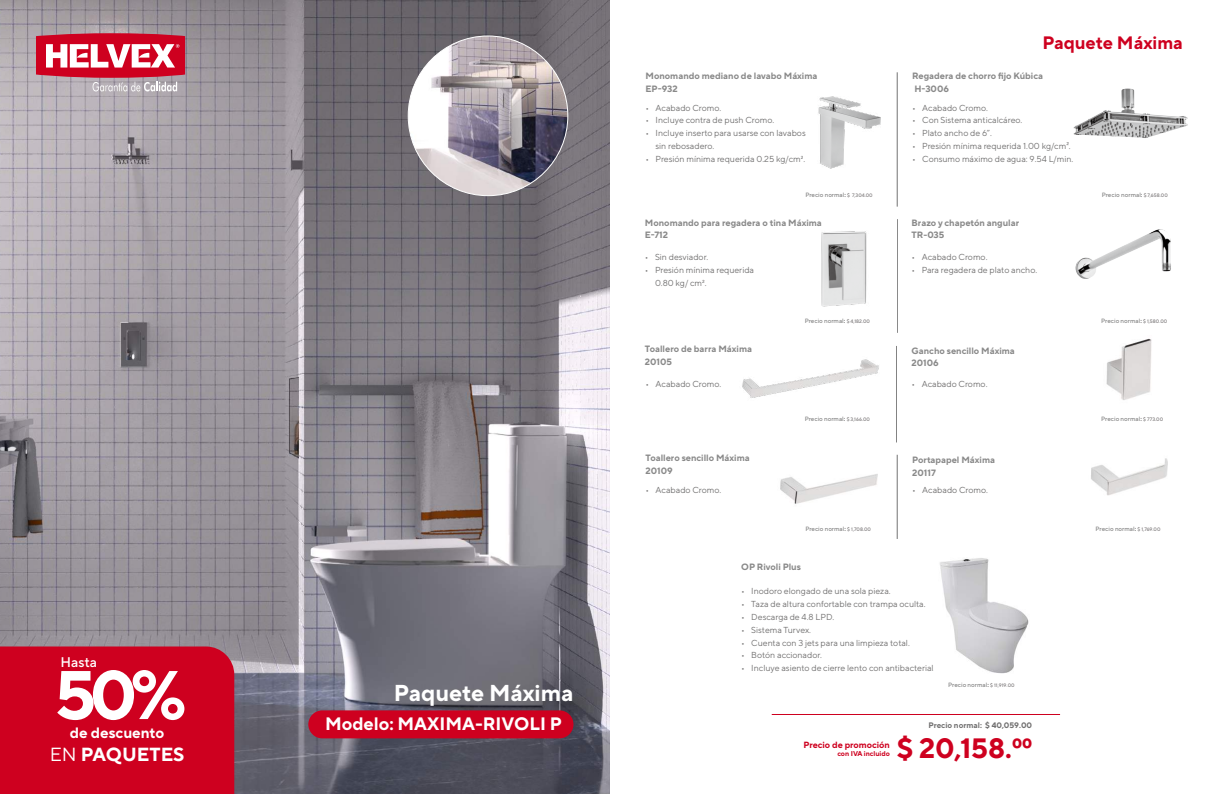
<style>
.page{position:relative;width:1219px;height:794px;background:#fff}
.page>*{position:absolute;margin:0;border:0;box-sizing:border-box;transform-origin:0 0}
.t1{font:700 68.6px "TT Norms Pro";color:#fff}
.t2{font:700 28px "TT Norms Pro";color:#ce001f}
.t3{font:700 23px "TT Norms Pro";color:#fff}
.t4{font:700 19px "TT Norms Pro";color:#fff}
.t5{font:700 18px "TT Norms Pro";color:#fff}
.t6{font:700 18px "TT Norms Pro";color:#ce001f}
.t7{font:700 15px "TT Norms Pro";color:#fff}
.t8{font:500 14px "TT Norms Pro";color:#fff}
.t9{font:700 9.2px/12.8px "TT Norms Pro";color:#898989}
.t10{font:700 9px "TT Norms Pro";color:#ce001f}
.t11{font:8.7px/12.8px "TT Norms Pro";color:#727171}
.t12{font:700 8px "TT Norms Pro";color:#727171}
.t13{font:700 7px "TT Norms Pro";color:#ce001f}
.t14{font:500 6.2px "TT Norms Pro";color:#898989}
.s1{font-weight:400}
.s2{font-weight:700;color:#727171}
.s3{font-size:5px;color:#807d7e}
</style>
<div class="page">
<img style="left:0;top:0;width:609px;height:794px">
<svg style="left:36px;top:33px;width:149px;height:58px"></svg>
<div style="left:0;top:646px;width:234px;height:148px;background:#ce001f"></div>
<img style="left:742px;top:359px;width:137px;height:39px">
<img style="left:1106px;top:338px;width:46px;height:62px">
<img style="left:780px;top:474px;width:98px;height:30px">
<img style="left:1091px;top:458px;width:77px;height:38px">
<img style="left:821px;top:231px;width:46px;height:76px">
<img style="left:818px;top:96px;width:63px;height:73px">
<img style="left:1075px;top:229px;width:96px;height:50px">
<hr style="left:897px;top:72px;width:1px;height:135px;background:#000">
<hr style="left:897px;top:219px;width:1px;height:114px;background:#000">
<hr style="left:896px;top:346px;width:1px;height:96px;background:#000">
<hr style="left:897px;top:455px;width:1px;height:84px;background:#000">
<img style="left:940px;top:558px;width:89px;height:116px">
<img style="left:1073px;top:88px;width:115px;height:50px">
<hr style="left:772px;top:714px;width:288px;height:1px;background:#ce001f">
<div style="left:308px;top:710px;width:265px;height:28px;background:#ce001f;border-radius:14px"></div>
<img style="left:408px;top:36px;width:160px;height:160px;border-radius:80px">
<h3 class="t8" style="left:60px;top:653px;width:38px">Hasta</h3>
<h1 class="t1" style="left:55px;top:649px;width:133px">50%</h1>
<h3 class="t7" style="left:70px;top:723px;width:96px">de descuento</h3>
<h3 class="t4" style="left:50px;top:742px;width:136px"><span class="s1">EN</span> PAQUETES</h3>
<h3 class="t3" style="left:394px;top:678px;width:181px">Paquete Máxima</h3>
<h3 class="t5" style="left:325px;top:712px;width:238px">Modelo: MAXIMA-RIVOLI P</h3>
<h3 class="t6" style="left:1042px;top:30px;width:142px">Paquete Máxima</h3>
<p class="t9" style="left:645px;top:69px;width:173px">Monomando mediano de lavabo Máxima<br>EP-932</p>
<p class="t9" style="left:912px;top:69px;width:132px">Regadera de chorro fijo Kúbica<br>H-3006</p>
<p class="t11" style="left:645px;top:101px;width:77px">• Acabado Cromo.</p>
<p class="t11" style="left:645px;top:114px;width:130px">• Incluye contra de push Cromo.</p>
<p class="t11" style="left:656px;top:126px;width:152px;text-indent:-10px">• Incluye inserto para usarse con lavabos sin rebosadero.</p>
<p class="t11" style="left:645px;top:152px;width:161px">• Presión mínima requerida 0.25 kg/cm2.</p>
<p class="t11" style="left:912px;top:101px;width:77px">• Acabado Cromo.</p>
<p class="t11" style="left:912px;top:114px;width:112px">• Con Sistema anticalcáreo.</p>
<p class="t11" style="left:912px;top:126px;width:81px">• Plato ancho de 6”.</p>
<p class="t11" style="left:912px;top:139px;width:160px">• Presión mínima requerida 1.00 kg/cm².</p>
<p class="t11" style="left:912px;top:152px;width:163px">• Consumo máximo de agua: 9.54 L/min.</p>
<p class="t14" style="left:805px;top:191px;width:69px">Precio normal<span class="s2">:</span> <span class="s3">$ 7,304.00</span></p>
<p class="t14" style="left:1102px;top:191px;width:67px">Precio normal<span class="s2">:</span> <span class="s3">$ 7,658.00</span></p>
<p class="t9" style="left:645px;top:216px;width:178px">Monomando para regadera o tina Máxima<br>E-712</p>
<p class="t9" style="left:912px;top:216px;width:109px">Brazo y chapetón angular<br>TR-035</p>
<p class="t11" style="left:645px;top:250px;width:65px">• Sin desviador.</p>
<p class="t11" style="left:655px;top:263px;width:101px;text-indent:-10px">• Presión mínima requerida<br>0.80 kg/ cm2.</p>
<p class="t9" style="left:645px;top:342px;width:109px">Toallero de barra Máxima<br>20105</p>
<p class="t11" style="left:912px;top:250px;width:77px">• Acabado Cromo.</p>
<p class="t11" style="left:912px;top:263px;width:127px">• Para regadera de plato ancho.</p>
<p class="t14" style="left:805px;top:317px;width:67px">Precio normal<span class="s2">:</span> <span class="s3">$ 4,182.00</span></p>
<p class="t14" style="left:1101px;top:317px;width:68px">Precio normal<span class="s2">:</span> <span class="s3">$ 1,580.00</span></p>
<p class="t9" style="left:912px;top:344px;width:105px">Gancho sencillo Máxima<br>20106</p>
<p class="t11" style="left:645px;top:377px;width:77px">• Acabado Cromo.</p>
<p class="t11" style="left:912px;top:377px;width:77px">• Acabado Cromo.</p>
<p class="t14" style="left:805px;top:415px;width:67px">Precio normal<span class="s2">:</span> <span class="s3">$ 3,166.00</span></p>
<p class="t9" style="left:645px;top:451px;width:106px">Toallero sencillo Máxima<br>20109</p>
<p class="t9" style="left:912px;top:453px;width:84px">Portapapel Máxima<br>20117</p>
<p class="t11" style="left:645px;top:483px;width:77px">• Acabado Cromo.</p>
<p class="t11" style="left:912px;top:483px;width:77px">• Acabado Cromo.</p>
<p class="t14" style="left:1101px;top:415px;width:63px">Precio normal<span class="s2">:</span> <span class="s3">$ 773.00</span></p>
<p class="t14" style="left:805px;top:524px;width:67px">Precio normal<span class="s2">:</span> <span class="s3">$ 1,708.00</span></p>
<p class="t14" style="left:1096px;top:524px;width:66px">Precio normal<span class="s2">:</span> <span class="s3">$ 1,769.00</span></p>
<p class="t9" style="left:741px;top:560px;width:61px">OP Rivoli Plus</p>
<p class="t11" style="left:741px;top:584px;width:151px">• Inodoro elongado de una sola pieza.</p>
<p class="t11" style="left:741px;top:597px;width:186px">• Taza de altura confortable con trampa oculta.</p>
<p class="t11" style="left:741px;top:610px;width:95px">• Descarga de 4.8 LPD.</p>
<p class="t11" style="left:741px;top:623px;width:71px">• Sistema Turvex.</p>
<p class="t11" style="left:741px;top:636px;width:170px">• Cuenta con 3 jets para una limpieza total.</p>
<p class="t11" style="left:741px;top:648px;width:82px">• Botón accionador.</p>
<p class="t11" style="left:741px;top:661px;width:196px">• Incluye asiento de cierre lento con antibacterial.</p>
<p class="t14" style="left:948px;top:681px;width:68px">Precio normal<span class="s2">:</span> <span class="s3">$ 11,919.00</span></p>
<p class="t12" style="left:928px;top:720px;width:105px">Precio normal: $ 40,059.00</p>
<h2 class="t2" style="left:897px;top:729px;width:137px">$ 20,158.00</h2>
<p class="t10" style="left:803px;top:738px;width:88px">Precio de promoción</p>
<p class="t13" style="left:837px;top:749px;width:54px">con IVA incluido</p>
</div>
